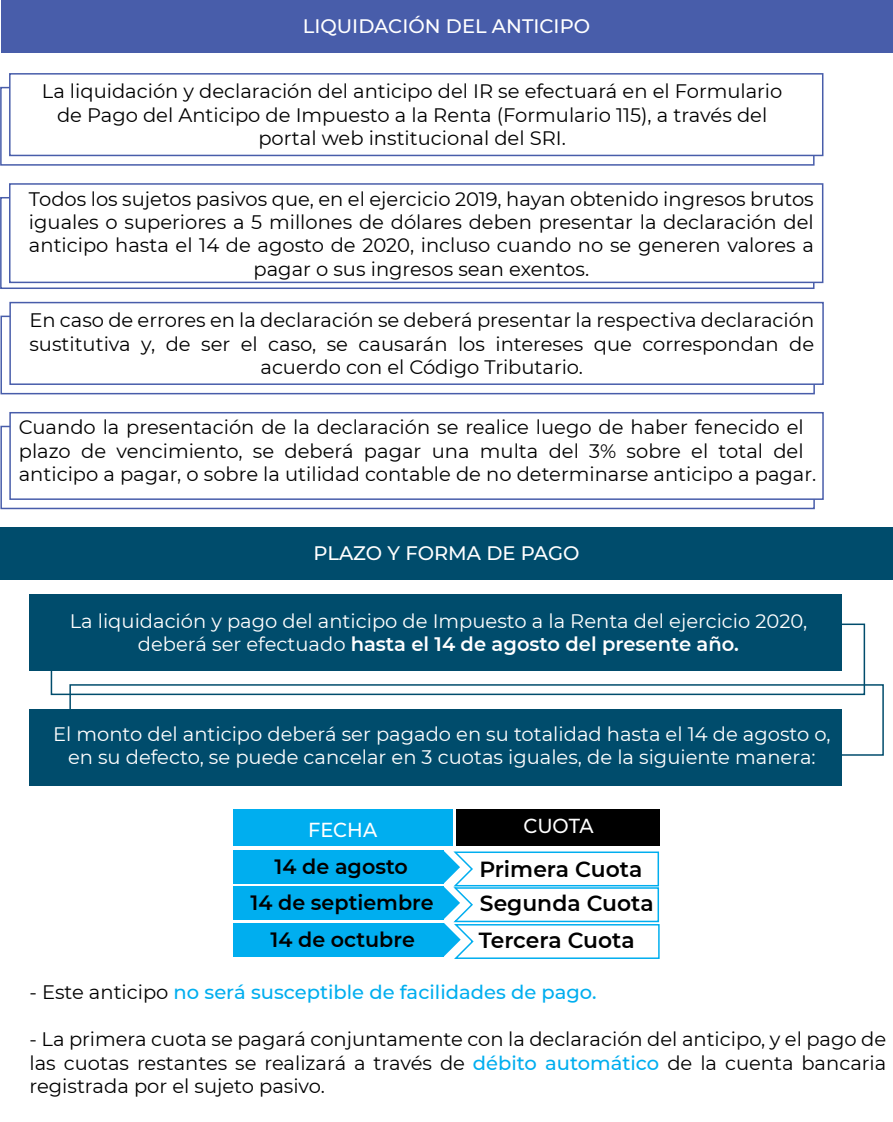
<style>
.page{position:relative;width:893px;height:1122px;background:#fff}
.page>*{position:absolute;margin:0;border:0;box-sizing:border-box;transform-origin:0 0}
.t1{font:600 21.9px "Montserrat";color:#000}
.t2{font:600 20.7px "Montserrat";color:#000}
.t3{font:500 20.25px "Montserrat";color:#fff;scale:.96 1}
.t4{font:19.5px/23.4px "Montserrat";color:#000;text-align:center}
.t5{font:19.5px/23.4px "Montserrat";color:#fff;text-align:center}
.t6{font:500 19.5px "Montserrat";color:#00aeef}
.t7{font:500 19.5px "Montserrat";color:#fff}
.s1{font-weight:600}
.s2{font-weight:400;color:#000}
.s3{font-weight:500;color:#00aeef}
</style>
<div class="page">
<div style="left:0;top:87px;width:814px;height:79px;border:2px solid #485daa"></div>
<div style="left:9px;top:73px;width:814px;height:83px;background:#fff;border:2px solid #485daa"></div>
<div style="left:0;top:197px;width:814px;height:92px;border:2px solid #485daa"></div>
<div style="left:9px;top:183px;width:814px;height:100px;background:#fff;border:2px solid #485daa"></div>
<div style="left:69px;top:684px;width:815px;height:72px;border:2px solid #004c6c"></div>
<div style="left:29px;top:709px;width:812px;height:77px;background:#004c6c"></div>
<div style="left:233px;top:850px;width:210px;height:34px;background:#00aeef"></div>
<div style="left:233px;top:886px;width:210px;height:33px;background:#00aeef"></div>
<div style="left:233px;top:809px;width:220px;height:37px;background:#00aeef"></div>
<div style="left:457px;top:809px;width:203px;height:37px;background:#000"></div>
<div style="left:234px;top:923px;width:210px;height:33px;background:#00aeef"></div>
<svg style="left:443px;top:850px;width:217px;height:109px"></svg>
<div style="left:1px;top:0;width:892px;height:52px;background:#485daa"></div>
<div style="left:0;top:316px;width:815px;height:78px;border:2px solid #485daa"></div>
<div style="left:9px;top:302px;width:815px;height:83px;background:#fff;border:2px solid #485daa"></div>
<div style="left:0;top:426px;width:815px;height:83px;border:2px solid #485daa"></div>
<div style="left:9px;top:412px;width:815px;height:88px;background:#fff;border:2px solid #485daa"></div>
<div style="left:0;top:527px;width:893px;height:52px;background:#004c6c"></div>
<div style="left:51px;top:623px;width:814px;height:72px;border:2px solid #004c6c"></div>
<div style="left:29px;top:594px;width:812px;height:77px;background:#004c6c"></div>
<p class="t7" style="left:303px;top:12px;width:289px">LIQUIDACIÓN DEL ANTICIPO</p>
<p class="t4" style="left:42px;top:79px;width:742px">La liquidación y declaración del anticipo del IR se efectuará en el Formulario de Pago del Anticipo de Impuesto a la Renta (Formulario 115), a través del portal web institucional del SRI.</p>
<p class="t4" style="left:29px;top:186px;width:786px">Todos los sujetos pasivos que, en el ejercicio 2019, hayan obtenido ingresos brutos iguales o superiores a 5 millones de dólares deben presentar la declaración del anticipo hasta el 14 de agosto de 2020, incluso cuando no se generen valores a pagar o sus ingresos sean exentos.</p>
<p class="t4" style="left:29px;top:308px;width:786px">En caso de errores en la declaración se deberá presentar la respectiva declaración sustitutiva y, de ser el caso, se causarán los intereses que correspondan de acuerdo con el Código Tributario.</p>
<p class="t4" style="left:19px;top:415px;width:799px;text-align:left">Cuando la presentación de la declaración se realice luego de haber fenecido el plazo de vencimiento, se deberá pagar una multa del 3% sobre el total del anticipo a pagar, o sobre la utilidad contable de no determinarse anticipo a pagar.</p>
<p class="t7" style="left:313px;top:539px;width:267px">PLAZO Y FORMA DE PAGO</p>
<p class="t5" style="left:70px;top:608px;width:739px">La liquidación y pago del anticipo de Impuesto a la Renta del ejercicio 2020, deberá ser efectuado <span class="s1">hasta el 14 de agosto del presente año.</span></p>
<p class="t5" style="left:53px;top:721px;width:779px">El monto del anticipo deberá ser pagado en su totalidad hasta el 14 de agosto o, en su defecto, se puede cancelar en 3 cuotas iguales, de la siguiente manera:</p>
<p class="t3" style="left:523px;top:812px;width:75px">CUOTA</p>
<p class="t3" style="left:308px;top:815px;width:73px">FECHA</p>
<p class="t2" style="left:275px;top:852px;width:135px">14 de agosto</p>
<p class="t1" style="left:479px;top:854px;width:164px">Primera Cuota</p>
<p class="t2" style="left:250px;top:888px;width:185px">14 de septiembre</p>
<p class="t1" style="left:480px;top:887px;width:175px">Segunda Cuota</p>
<p class="t2" style="left:270px;top:924px;width:146px">14 de octubre</p>
<p class="t1" style="left:479px;top:924px;width:157px">Tercera Cuota</p>
<p class="t6" style="left:30px;top:979px;width:568px"><span class="s2">- Este anticipo</span> no será susceptible de facilidades de pago.</p>
<p class="t4" style="left:30px;top:1027px;width:858px;text-align:justify">- La primera cuota se pagará conjuntamente con la declaración del anticipo, y el pago de las cuotas restantes se realizará a través de <span class="s3">débito automático</span> de la cuenta bancaria registrada por el sujeto pasivo.</p>
</div>
